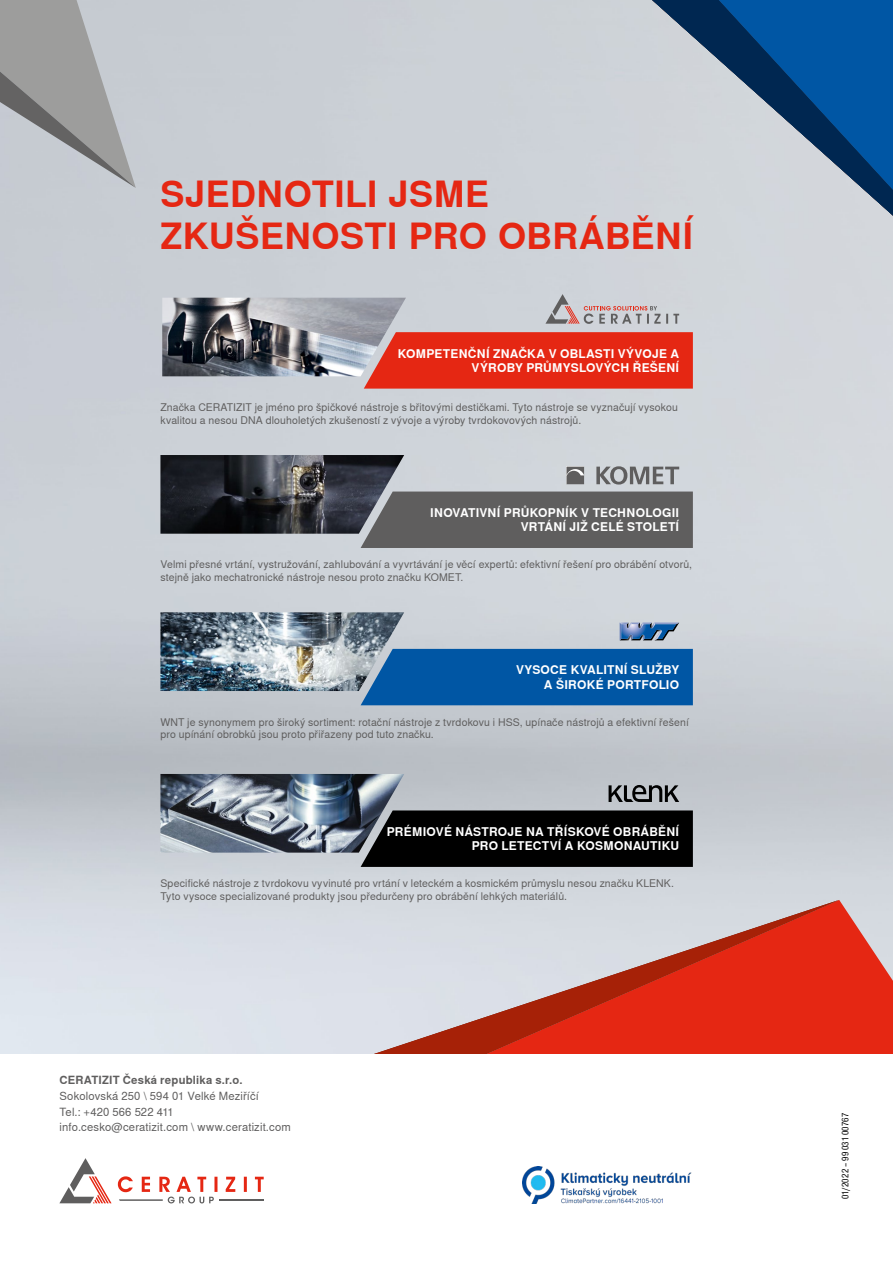
<style>
.page{position:relative;width:893px;height:1263px;background:#fff}
.page>*{position:absolute;margin:0;border:0;box-sizing:border-box;transform-origin:0 0}
.t1{font:700 36px/42px "Nimbus Sans WNT Global";letter-spacing:.01em;color:#e52713}
.t2{font:700 12px/14.4px "Nimbus Sans WNT Global";letter-spacing:.02em;color:#fff;text-align:right}
.t3{font:11.25px/15.8px "Nimbus Sans WNT Global";letter-spacing:.015em;color:#5f5e5e}
.t4{font:700 11.25px "Nimbus Sans WNT Global";letter-spacing:.02em;color:#5f5e5e}
.t5{font:10.5px/12.6px "Nimbus Sans WNT Global";letter-spacing:.015em;color:#5f5e5e}
.t6{font:9px "Nimbus Sans WNT Global Cond";letter-spacing:.025em;color:#000}
</style>
<div class="page">
<svg style="left:0;top:0;width:136px;height:219px;background:#aeb1b4"></svg>
<svg style="left:652px;top:0;width:241px;height:216px;background:#688daf"></svg>
<img style="left:162px;top:298px;width:244px;height:78px">
<img style="left:160px;top:612px;width:244px;height:79px">
<img style="left:160px;top:774px;width:244px;height:79px">
<img style="left:160px;top:455px;width:244px;height:79px">
<svg style="left:839px;top:900px;width:54px;height:154px;background:#e05447"></svg>
<svg style="left:372px;top:900px;width:467px;height:154px;background:#d6817a"></svg>
<svg style="left:609px;top:785px;width:70px;height:17px"></svg>
<svg style="left:545px;top:294px;width:134px;height:30px;background:#c1bbbf"></svg>
<svg style="left:620px;top:622px;width:59px;height:18px"></svg>
<svg style="left:596px;top:466px;width:83px;height:18px"></svg>
<svg style="left:566px;top:467px;width:18px;height:17px"></svg>
<svg style="left:364px;top:332px;width:329px;height:57px;background:#e2301d"></svg>
<div style="left:361px;top:649px;width:332px;height:56px;background:#0056a4"></div>
<svg style="left:361px;top:810px;width:332px;height:57px;background:#080809"></svg>
<div style="left:361px;top:491px;width:332px;height:57px;background:#5f5e5e"></div>
<svg style="left:59px;top:1158px;width:53px;height:45px"></svg>
<svg style="left:118px;top:1176px;width:146px;height:27px"></svg>
<img style="left:523px;top:1167px;width:169px;height:36px">
<h1 class="t1" style="left:160px;top:174px;width:534px">SJEDNOTILI JSME<br>ZKUŠENOSTI PRO OBRÁBĚNÍ</h1>
<p class="t2" style="left:398px;top:346px;width:283px">KOMPETENČNÍ ZNAČKA V OBLASTI VÝVOJE A<br>VÝROBY PRŮMYSLOVÝCH ŘEŠENÍ</p>
<p class="t5" style="left:160px;top:401px;width:519px">Značka CERATIZIT je jméno pro špičkové nástroje s břitovými destičkami. Tyto nástroje se vyznačují vysokou kvalitou a nesou DNA dlouholetých zkušeností z vývoje a výroby tvrdokovových nástrojů.</p>
<p class="t2" style="left:430px;top:506px;width:250px">INOVATIVNÍ PRŮKOPNÍK V TECHNOLOGII<br>VRTÁNÍ JIŽ CELÉ STOLETÍ</p>
<p class="t5" style="left:160px;top:558px;width:533px">Velmi přesné vrtání, vystružování, zahlubování a vyvrtávání je věcí expertů: efektivní řešení pro obrábění otvorů, stejně jako mechatronické nástroje nesou proto značku KOMET.</p>
<p class="t2" style="left:516px;top:663px;width:165px">VYSOCE KVALITNÍ SLUŽBY<br>A ŠIROKÉ PORTFOLIO</p>
<p class="t5" style="left:160px;top:716px;width:530px">WNT je synonymem pro široký sortiment: rotační nástroje z tvrdokovu i HSS, upínače nástrojů a efektivní řešení pro upínání obrobků jsou proto přiřazeny pod tuto značku.</p>
<p class="t2" style="left:387px;top:824px;width:294px">PRÉMIOVÉ NÁSTROJE NA TŘÍSKOVÉ OBRÁBĚNÍ<br>PRO LETECTVÍ A KOSMONAUTIKU</p>
<p class="t5" style="left:160px;top:877px;width:515px">Specifické nástroje z tvrdokovu vyvinuté pro vrtání v leteckém a kosmickém průmyslu nesou značku KLENK.<br>Tyto vysoce specializované produkty jsou předurčeny pro obrábění lehkých materiálů.</p>
<p class="t4" style="left:60px;top:1073px;width:185px">CERATIZIT Česká republika s.r.o.</p>
<p class="t3" style="left:60px;top:1088px;width:233px">Sokolovská 250 \ 594 01 Velké Meziříčí<br>Tel.: +420 566 522 411 info.cesko@ceratizit.com \ www.ceratizit.com</p>
<p class="t6" style="left:840px;top:1199px;width:88px;rotate:-90deg">01/2022 – 99 031 00767</p>
</div>
